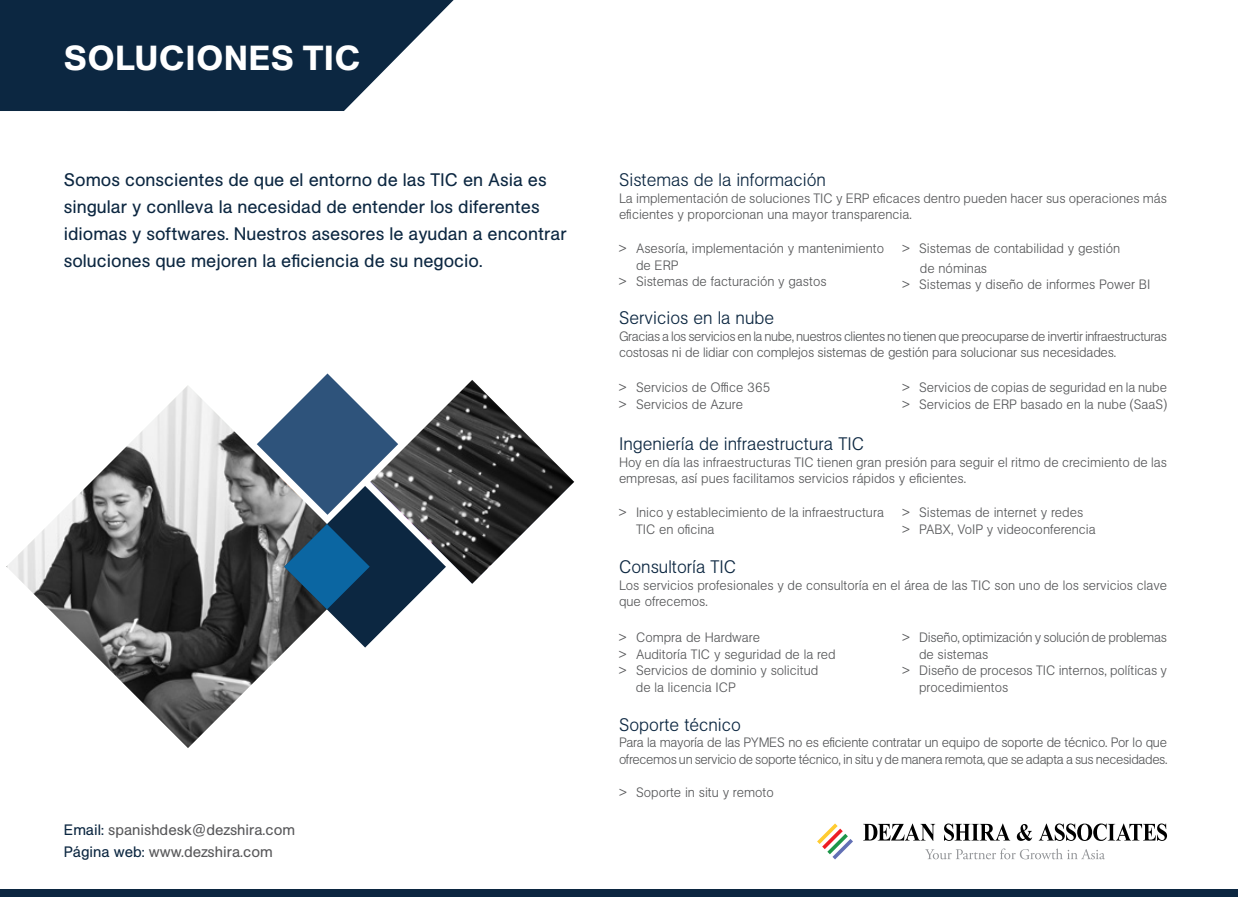
<style>
.page{position:relative;width:1238px;height:897px;background:#fff}
.page>*{position:absolute;margin:0;border:0;box-sizing:border-box;transform-origin:0 0}
.t1{font:500 34.5px "Unlimited Sans";letter-spacing:.025em;color:#fff}
.t2{font:18px/27px "Unlimited Sans";color:#0c2741}
.t3{font:300 18px "Unlimited Sans";color:#0c2741}
.t4{font:15px/22.5px "Unlimited Sans";color:#59595b}
.t5{font:300 13.5px/16.5px "Unlimited Sans";color:#58595b}
.t6{font:300 13.5px/16.5px "Unlimited Sans";letter-spacing:-.03em;color:#58595b}
.t7{font:300 13.5px/16.5px "Unlimited Sans";letter-spacing:-.025em;color:#58595b}
.s1{color:#0c2741}
</style>
<div class="page">
<svg style="left:6px;top:385px;width:282px;height:363px"></svg>
<svg style="left:0;top:0;width:453px;height:111px;background:#284057"></svg>
<svg style="left:257px;top:373px;width:318px;height:275px"></svg>
<svg style="left:863px;top:824px;width:72px;height:17px"></svg>
<svg style="left:944px;top:824px;width:66px;height:17px"></svg>
<svg style="left:1016px;top:824px;width:16px;height:17px"></svg>
<svg style="left:1038px;top:824px;width:129px;height:17px"></svg>
<svg style="left:817px;top:823px;width:36px;height:36px"></svg>
<svg style="left:925px;top:848px;width:180px;height:11px"></svg>
<div style="left:0;top:890px;width:1238px;height:7px;background:#0c2741"></div>
<h1 class="t1" style="left:64px;top:32px;width:298px">SOLUCIONES TIC</h1>
<h2 class="t2" style="left:64px;top:166px;width:504px">Somos conscientes de que el entorno de las TIC en Asia es singular y conlleva la necesidad de entender los diferentes idiomas y softwares. Nuestros asesores le ayudan a encontrar soluciones que mejoren la eficiencia de su negocio.</h2>
<p class="t4" style="left:64px;top:818px;width:233px"><span class="s1">Email:</span> spanishdesk@dezshira.com<br><span class="s1">Página web:</span> www.dezshira.com</p>
<h2 class="t3" style="left:619px;top:167px;width:208px">Sistemas de la información</h2>
<p class="t5" style="left:619px;top:189px;width:549px">La implementación de soluciones TIC y ERP eficaces dentro pueden hacer sus operaciones más eficientes y proporcionan una mayor transparencia.</p>
<p class="t5" style="left:619px;top:240px;width:266px">&gt; Asesoría, implementación y mantenimiento</p>
<p class="t5" style="left:636px;top:256px;width:44px">de ERP</p>
<p class="t5" style="left:619px;top:273px;width:209px">&gt; Sistemas de facturación y gastos</p>
<p class="t5" style="left:920px;top:238px;width:202px;line-height:19.5px;text-indent:-18px">&gt; Sistemas de contabilidad y gestión de nóminas</p>
<p class="t5" style="left:902px;top:276px;width:250px">&gt; Sistemas y diseño de informes Power BI</p>
<h2 class="t3" style="left:619px;top:305px;width:157px">Servicios en la nube</h2>
<p class="t6" style="left:619px;top:327px;width:549px">Gracias a los servicios en la nube, nuestros clientes no tienen que preocuparse de invertir infraestructuras costosas ni de lidiar con complejos sistemas de gestión para solucionar sus necesidades.</p>
<p class="t5" style="left:619px;top:379px;width:153px">&gt; Servicios de Office 365 &gt; Servicios de Azure</p>
<p class="t5" style="left:902px;top:379px;width:266px">&gt; Servicios de copias de seguridad en la nube &gt; Servicios de ERP basado en la nube (SaaS)</p>
<h2 class="t3" style="left:619px;top:431px;width:247px">Ingeniería de infraestructura TIC</h2>
<p class="t5" style="left:619px;top:453px;width:549px">Hoy en día las infraestructuras TIC tienen gran presión para seguir el ritmo de crecimiento de las empresas, así pues facilitamos servicios rápidos y eficientes.</p>
<p class="t5" style="left:636px;top:504px;width:249px;text-indent:-17px">&gt; Inico y establecimiento de la infraestructura<br>TIC en oficina</p>
<p class="t5" style="left:902px;top:504px;width:195px">&gt; Sistemas de internet y redes<br>&gt; PABX, VoIP y videoconferencia</p>
<h2 class="t3" style="left:619px;top:554px;width:119px">Consultoría TIC</h2>
<p class="t5" style="left:619px;top:576px;width:549px">Los servicios profesionales y de consultoría en el área de las TIC son uno de los servicios clave que ofrecemos.</p>
<p class="t5" style="left:619px;top:629px;width:142px">&gt; Compra de Hardware</p>
<p class="t5" style="left:619px;top:645px;width:218px">&gt; Auditoría TIC y seguridad de la red</p>
<p class="t5" style="left:619px;top:662px;width:201px">&gt; Servicios de dominio y solicitud</p>
<p class="t5" style="left:636px;top:678px;width:101px">de la licencia ICP</p>
<p class="t5" style="left:902px;top:629px;width:266px">&gt; Diseño, optimización y solución de problemas</p>
<p class="t5" style="left:919px;top:645px;width:71px">de sistemas</p>
<p class="t5" style="left:902px;top:662px;width:266px">&gt; Diseño de procesos TIC internos, políticas y</p>
<p class="t5" style="left:919px;top:678px;width:91px">procedimientos</p>
<h2 class="t3" style="left:619px;top:712px;width:123px">Soporte técnico</h2>
<p class="t7" style="left:619px;top:734px;width:550px">Para la mayoría de las PYMES no es eficiente contratar un equipo de soporte de técnico. Por lo que ofrecemos un servicio de soporte técnico, in situ y de manera remota, que se adapta a sus necesidades.</p>
<p class="t5" style="left:619px;top:783px;width:156px">&gt; Soporte in situ y remoto</p>
</div>
